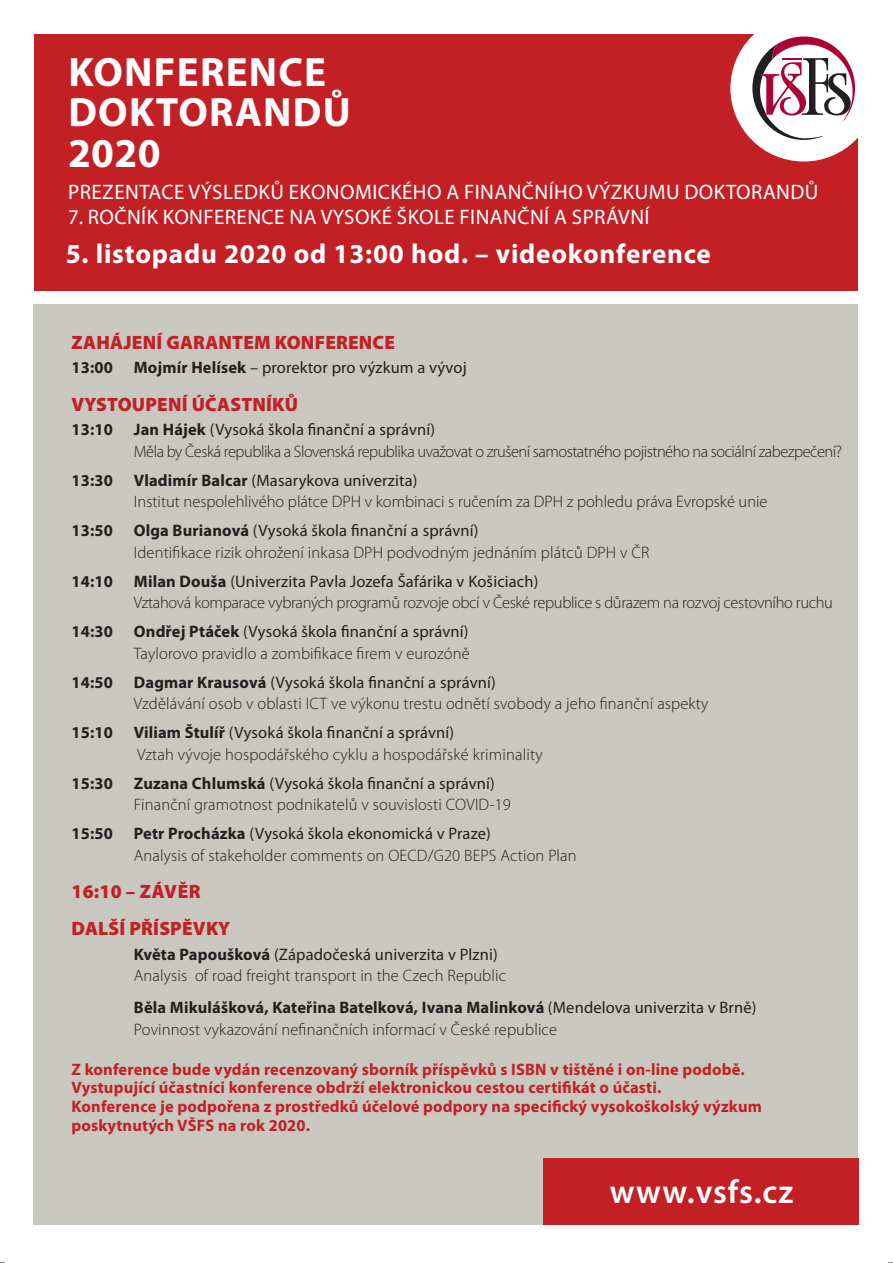
<style>
.page{position:relative;width:893px;height:1263px;background:#fff}
.page>*{position:absolute;margin:0;border:0;box-sizing:border-box;transform-origin:0 0}
.t1{font:700 41.1px "Myriad Pro";letter-spacing:.03em;color:#fff}
.t2{font:600 33.45px "Myriad Pro";letter-spacing:.03em;color:#fff}
.základní_text{font:700 27.45px "Myriad Pro";letter-spacing:.03em;color:#fff}
.t3{font:21px "Myriad Pro";letter-spacing:.02em;color:#fff}
.základní_text-2{font:900 19.35px "Myriad Pro";letter-spacing:.01em;color:#c32025}
.základní_text-3{font:300 16.65px/21.5px "Myriad Pro";letter-spacing:.01em;color:#231f20}
.základní_text-4{font:16.65px "Myriad Pro";letter-spacing:.01em;color:#231f20}
.základní_text-5{font:700 16.65px/18.8px "Myriad Pro";letter-spacing:.01em;color:#c32025}
.základní_text-6{font:300 16.65px "Myriad Pro";letter-spacing:-.03em;color:#231f20}
.základní_text-7{font:300 16.65px "Myriad Pro";letter-spacing:-.02em;color:#231f20}
.základní_text-8{font:700 16.65px "Myriad Pro";letter-spacing:.01em;color:#231f20}
.s1{font-weight:700}
.s2{font-weight:400}
</style>
<div class="page">
<div style="left:34px;top:34px;width:825px;height:256px;background:#c32025"></div>
<div style="left:33px;top:304px;width:826px;height:921px;background:#c8c8c0"></div>
<div style="left:544px;top:1158px;width:315px;height:67px;background:#c32025"></div>
<div style="left:822px;top:7px;width:71px;height:83px;background:#fff"></div>
<div style="left:730px;top:15px;width:147px;height:147px;background:#fff;border-radius:50%"></div>
<svg style="left:752px;top:36px;width:103px;height:104px"></svg>
<p class="t1" style="left:68px;top:49px;width:259px">KONFERENCE</p>
<p class="t1" style="left:68px;top:90px;width:284px">DOKTORANDŮ</p>
<p class="t1" style="left:68px;top:130px;width:94px">2020</p>
<p class="t3" style="left:68px;top:180px;width:752px">PREZENTACE VÝSLEDKŮ EKONOMICKÉHO A FINANČNÍHO VÝZKUMU DOKTORANDŮ</p>
<p class="t3" style="left:68px;top:205px;width:583px">7. ROČNÍK KONFERENCE NA VYSOKÉ ŠKOLE FINANČNÍ A SPRÁVNÍ</p>
<p class="základní_text" style="left:66px;top:238px;width:647px">5. listopadu 2020 od 13:00 hod. – videokonference</p>
<p class="základní_text-2" style="left:72px;top:332px;width:325px">ZAHÁJENÍ GARANTEM KONFERENCE</p>
<p class="základní_text-8" style="left:72px;top:358px;width:43px">13:00</p>
<p class="základní_text-4" style="left:134px;top:359px;width:334px"><span class="s1">Mojmír Helísek</span> – prorektor pro výzkum a vývoj</p>
<p class="základní_text-2" style="left:72px;top:393px;width:228px">VYSTOUPENÍ ÚČASTNÍKŮ</p>
<p class="základní_text-8" style="left:72px;top:420px;width:43px">13:10</p>
<p class="základní_text-4" style="left:134px;top:420px;width:303px"><span class="s1">Jan Hájek</span> (Vysoká škola finanční a správní)</p>
<p class="základní_text-6" style="left:134px;top:442px;width:710px">Měla by Česká republika a Slovenská republika uvažovat o zrušení samostatného pojistného na sociální zabezpečení?</p>
<p class="základní_text-8" style="left:72px;top:471px;width:43px">13:30</p>
<p class="základní_text-4" style="left:134px;top:471px;width:285px"><span class="s1">Vladimír Balcar</span> (Masarykova univerzita)</p>
<p class="základní_text-3" style="left:134px;top:491px;width:635px">Institut nespolehlivého plátce DPH v kombinaci s ručením za DPH z pohledu práva Evropské unie</p>
<p class="základní_text-8" style="left:72px;top:521px;width:43px">13:50</p>
<p class="základní_text-4" style="left:134px;top:521px;width:346px"><span class="s1">Olga Burianová</span> (Vysoká škola finanční a správní)</p>
<p class="základní_text-3" style="left:134px;top:541px;width:517px">Identifikace rizik ohrožení inkasa DPH podvodným jednáním plátců DPH v ČR</p>
<p class="základní_text-8" style="left:72px;top:572px;width:43px">14:10</p>
<p class="základní_text-4" style="left:134px;top:572px;width:406px"><span class="s1">Milan Douša</span> (Univerzita Pavla Jozefa Šafárika v Košiciach)</p>
<p class="základní_text-7" style="left:134px;top:593px;width:701px">Vztahová komparace vybraných programů rozvoje obcí v České republice s důrazem na rozvoj cestovního ruchu</p>
<p class="základní_text-8" style="left:72px;top:622px;width:43px">14:30</p>
<p class="základní_text-4" style="left:134px;top:622px;width:336px"><span class="s1">Ondřej Ptáček</span> (Vysoká škola finanční a správní)</p>
<p class="základní_text-3" style="left:134px;top:643px;width:337px">Taylorovo pravidlo a zombifikace firem v eurozóně</p>
<p class="základní_text-8" style="left:72px;top:673px;width:43px">14:50</p>
<p class="základní_text-4" style="left:134px;top:673px;width:363px"><span class="s1">Dagmar Krausová</span> (Vysoká škola finanční a správní)</p>
<p class="základní_text-3" style="left:134px;top:693px;width:576px">Vzdělávání osob v oblasti ICT ve výkonu trestu odnětí svobody a jeho finanční aspekty</p>
<p class="základní_text-8" style="left:72px;top:723px;width:43px">15:10</p>
<p class="základní_text-4" style="left:134px;top:723px;width:322px"><span class="s1">Viliam Štulíř</span> (Vysoká škola finanční a správní)</p>
<p class="základní_text-3" style="left:137px;top:744px;width:407px">Vztah vývoje hospodářského cyklu a hospodářské kriminality</p>
<p class="základní_text-8" style="left:72px;top:774px;width:43px">15:30</p>
<p class="základní_text-4" style="left:134px;top:774px;width:362px"><span class="s1">Zuzana Chlumská</span> (Vysoká škola finanční a správní)</p>
<p class="základní_text-3" style="left:134px;top:794px;width:379px">Finanční gramotnost podnikatelů v souvislosti COVID-19</p>
<p class="základní_text-8" style="left:72px;top:824px;width:43px">15:50</p>
<p class="základní_text-4" style="left:134px;top:824px;width:358px"><span class="s1">Petr Procházka</span> (Vysoká škola ekonomická v Praze)</p>
<p class="základní_text-3" style="left:134px;top:845px;width:444px">Analysis of stakeholder comments on OECD/G20 BEPS Action Plan</p>
<p class="základní_text-2" style="left:72px;top:880px;width:131px">16:10 – ZÁVĚR</p>
<p class="základní_text-2" style="left:72px;top:918px;width:160px">DALŠÍ PŘÍSPĚVKY</p>
<p class="základní_text-4" style="left:134px;top:945px;width:365px"><span class="s1">Květa Papoušková</span> (Západočeská univerzita v Plzni)</p>
<p class="základní_text-3" style="left:134px;top:965px;width:374px">Analysis of road freight transport in the Czech Republic</p>
<p class="základní_text-3" style="left:134px;top:997px;width:624px"><span class="s1">Běla Mikulášková, Kateřina Batelková, Ivana Malinková</span> <span class="s2">(Mendelova univerzita v Brně)<br></span>Povinnost vykazování nefinančních informací v České republice</p>
<p class="základní_text-5" style="left:72px;top:1060px;width:675px">Z konference bude vydán recenzovaný sborník příspěvků s ISBN v tištěné i on-line podobě.</p>
<p class="základní_text-5" style="left:72px;top:1079px;width:591px">Vystupující účastníci konference obdrží elektronickou cestou certifikát o účasti.</p>
<p class="základní_text-5" style="left:72px;top:1097px;width:692px">Konference je podpořena z prostředků účelové podpory na specifický vysokoškolský výzkum poskytnutých VŠFS na rok 2020.</p>
<p class="t2" style="left:610px;top:1173px;width:185px">www.vsfs.cz</p>
</div>
